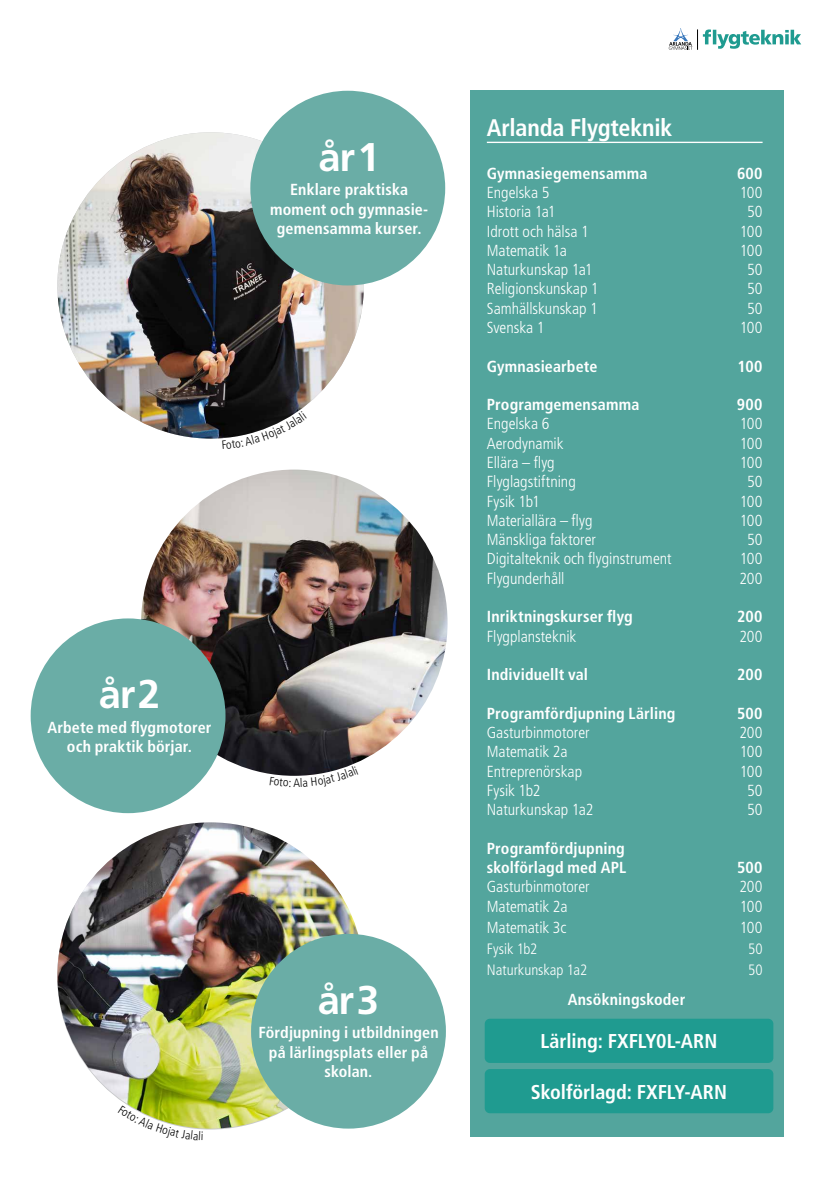
<style>
.page{position:relative;width:840px;height:1191px;background:#fff}
.page>*{position:absolute;margin:0;border:0;box-sizing:border-box;transform-origin:0 0}
.t1{font:700 40px "Frutiger LT Std";letter-spacing:.015em;color:#fff}
.t2{font:700 condensed 24px "Frutiger LT Std";letter-spacing:-.01em;color:#fff}
.t3{font:700 condensed 20px "Frutiger LT Std";color:#fff}
.t4{font:300 condensed 16px "Frutiger LT Std";color:#fff}
.t5{font:700 condensed 16px/19.2px "Frutiger LT Std";letter-spacing:.005em;color:#fff;text-align:center}
.t6{font:300 condensed 15px "Frutiger LT Std";color:#fff}
</style>
<div class="page">
<img style="left:57px;top:132px;width:306px;height:306px;border-radius:153px">
<div style="left:469px;top:91px;width:313px;height:1046px;background:#53a59d"></div>
<hr style="left:486px;top:142px;width:276px;height:1px;background:#fff">
<div style="left:484px;top:1069px;width:289px;height:44px;background:#1f9b90;border-radius:5px"></div>
<div style="left:484px;top:1018px;width:289px;height:45px;background:#1f9b90;border-radius:5px"></div>
<img style="left:57px;top:822px;width:306px;height:306px;border-radius:153px">
<img style="left:141px;top:469px;width:306px;height:307px;border-radius:153px">
<div style="left:250px;top:91px;width:195px;height:194px;background:#6aada6;border-radius:50%"></div>
<div style="left:31px;top:618px;width:194px;height:195px;background:#6aada6;border-radius:50%"></div>
<div style="left:251px;top:934px;width:194px;height:194px;background:#6aada6;border-radius:50%"></div>
<svg style="left:668px;top:28px;width:132px;height:22px"></svg>
<svg style="left:222px;top:411px;width:76px;height:28px"></svg>
<svg style="left:128px;top:1105px;width:75px;height:25px"></svg>
<svg style="left:270px;top:766px;width:78px;height:10px"></svg>
<h1 class="t1" style="left:318px;top:133px;width:63px">år1</h1>
<p class="t5" style="left:270px;top:180px;width:159px">Enklare praktiska moment och gymnasie&shy;gemensamma kurser.</p>
<h1 class="t1" style="left:99px;top:670px;width:63px">år2</h1>
<p class="t5" style="left:47px;top:717px;width:165px">Arbete med flygmotorer och praktik börjar.</p>
<h1 class="t1" style="left:318px;top:976px;width:63px">år3</h1>
<p class="t5" style="left:258px;top:1023px;width:182px">Fördjupning i utbildningen på lärlingsplats eller på skolan.</p>
<h2 class="t2" style="left:486px;top:113px;width:187px">Arlanda Flygteknik</h2>
<p class="t5" style="left:486px;top:164px;width:162px">Gymnasiegemensamma</p>
<p class="t5" style="left:736px;top:164px;width:27px">600</p>
<p class="t4" style="left:486px;top:183px;width:64px">Engelska 5</p>
<p class="t4" style="left:739px;top:183px;width:24px">100</p>
<p class="t4" style="left:486px;top:203px;width:70px">Historia 1a1</p>
<p class="t4" style="left:746px;top:203px;width:17px">50</p>
<p class="t4" style="left:486px;top:222px;width:103px">Idrott och hälsa 1</p>
<p class="t4" style="left:739px;top:222px;width:24px">100</p>
<p class="t4" style="left:486px;top:241px;width:82px">Matematik 1a</p>
<p class="t4" style="left:739px;top:241px;width:24px">100</p>
<p class="t4" style="left:486px;top:260px;width:107px">Naturkunskap 1a1</p>
<p class="t4" style="left:746px;top:260px;width:17px">50</p>
<p class="t4" style="left:486px;top:280px;width:113px">Religionskunskap 1</p>
<p class="t4" style="left:746px;top:280px;width:17px">50</p>
<p class="t4" style="left:486px;top:299px;width:112px">Samhällskunskap 1</p>
<p class="t4" style="left:746px;top:299px;width:17px">50</p>
<p class="t4" style="left:486px;top:318px;width:59px">Svenska 1</p>
<p class="t4" style="left:739px;top:318px;width:24px">100</p>
<p class="t5" style="left:486px;top:356px;width:112px">Gymnasiearbete</p>
<p class="t5" style="left:737px;top:356px;width:26px">100</p>
<p class="t5" style="left:486px;top:395px;width:154px">Programgemensamma</p>
<p class="t5" style="left:736px;top:395px;width:27px">900</p>
<p class="t4" style="left:486px;top:415px;width:64px">Engelska 6</p>
<p class="t4" style="left:739px;top:415px;width:24px">100</p>
<p class="t4" style="left:486px;top:434px;width:78px">Aerodynamik</p>
<p class="t4" style="left:739px;top:434px;width:24px">100</p>
<p class="t4" style="left:486px;top:453px;width:69px">Ellära – flyg</p>
<p class="t4" style="left:739px;top:453px;width:24px">100</p>
<p class="t4" style="left:486px;top:472px;width:90px">Flyglagstiftning</p>
<p class="t4" style="left:746px;top:472px;width:17px">50</p>
<p class="t4" style="left:486px;top:492px;width:54px">Fysik 1b1</p>
<p class="t4" style="left:739px;top:492px;width:24px">100</p>
<p class="t4" style="left:486px;top:511px;width:107px">Materiallära – flyg</p>
<p class="t4" style="left:739px;top:511px;width:24px">100</p>
<p class="t4" style="left:486px;top:530px;width:111px">Mänskliga faktorer</p>
<p class="t4" style="left:746px;top:530px;width:17px">50</p>
<p class="t4" style="left:486px;top:550px;width:186px">Digitalteknik och flyginstrument</p>
<p class="t4" style="left:739px;top:550px;width:24px">100</p>
<p class="t4" style="left:486px;top:569px;width:79px">Flygunderhåll</p>
<p class="t4" style="left:739px;top:569px;width:25px">200</p>
<p class="t5" style="left:486px;top:607px;width:147px">Inriktningskurser flyg</p>
<p class="t5" style="left:736px;top:607px;width:27px">200</p>
<p class="t4" style="left:486px;top:627px;width:91px">Flygplansteknik</p>
<p class="t4" style="left:739px;top:627px;width:25px">200</p>
<p class="t5" style="left:486px;top:665px;width:103px">Individuellt val</p>
<p class="t5" style="left:736px;top:665px;width:27px">200</p>
<p class="t5" style="left:486px;top:703px;width:190px">Programfördjupning Lärling</p>
<p class="t5" style="left:736px;top:703px;width:27px">500</p>
<p class="t4" style="left:486px;top:723px;width:104px">Gasturbinmotorer</p>
<p class="t4" style="left:739px;top:723px;width:25px">200</p>
<p class="t4" style="left:486px;top:742px;width:82px">Matematik 2a</p>
<p class="t4" style="left:739px;top:742px;width:24px">100</p>
<p class="t4" style="left:486px;top:762px;width:97px">Entreprenörskap</p>
<p class="t4" style="left:739px;top:762px;width:24px">100</p>
<p class="t4" style="left:486px;top:781px;width:55px">Fysik 1b2</p>
<p class="t4" style="left:746px;top:781px;width:17px">50</p>
<p class="t4" style="left:486px;top:800px;width:108px">Naturkunskap 1a2</p>
<p class="t4" style="left:746px;top:800px;width:17px">50</p>
<p class="t5" style="left:486px;top:838px;width:141px;text-align:left">Programfördjupning skolförlagd med APL</p>
<p class="t5" style="left:736px;top:857px;width:27px">500</p>
<p class="t4" style="left:486px;top:877px;width:104px">Gasturbinmotorer</p>
<p class="t4" style="left:739px;top:877px;width:25px">200</p>
<p class="t4" style="left:486px;top:897px;width:82px">Matematik 2a</p>
<p class="t4" style="left:739px;top:897px;width:24px">100</p>
<p class="t4" style="left:486px;top:918px;width:81px">Matematik 3c</p>
<p class="t4" style="left:739px;top:918px;width:24px">100</p>
<p class="t6" style="left:486px;top:940px;width:52px">Fysik 1b2</p>
<p class="t6" style="left:747px;top:940px;width:16px">50</p>
<p class="t6" style="left:486px;top:961px;width:102px">Naturkunskap 1a2</p>
<p class="t6" style="left:747px;top:961px;width:16px">50</p>
<p class="t5" style="left:567px;top:989px;width:119px">Ansökningskoder</p>
<p class="t3" style="left:540px;top:1029px;width:178px">Lärling: FXFLY0L-ARN</p>
<p class="t3" style="left:530px;top:1079px;width:197px">Skolförlagd: FXFLY-ARN</p>
</div>
